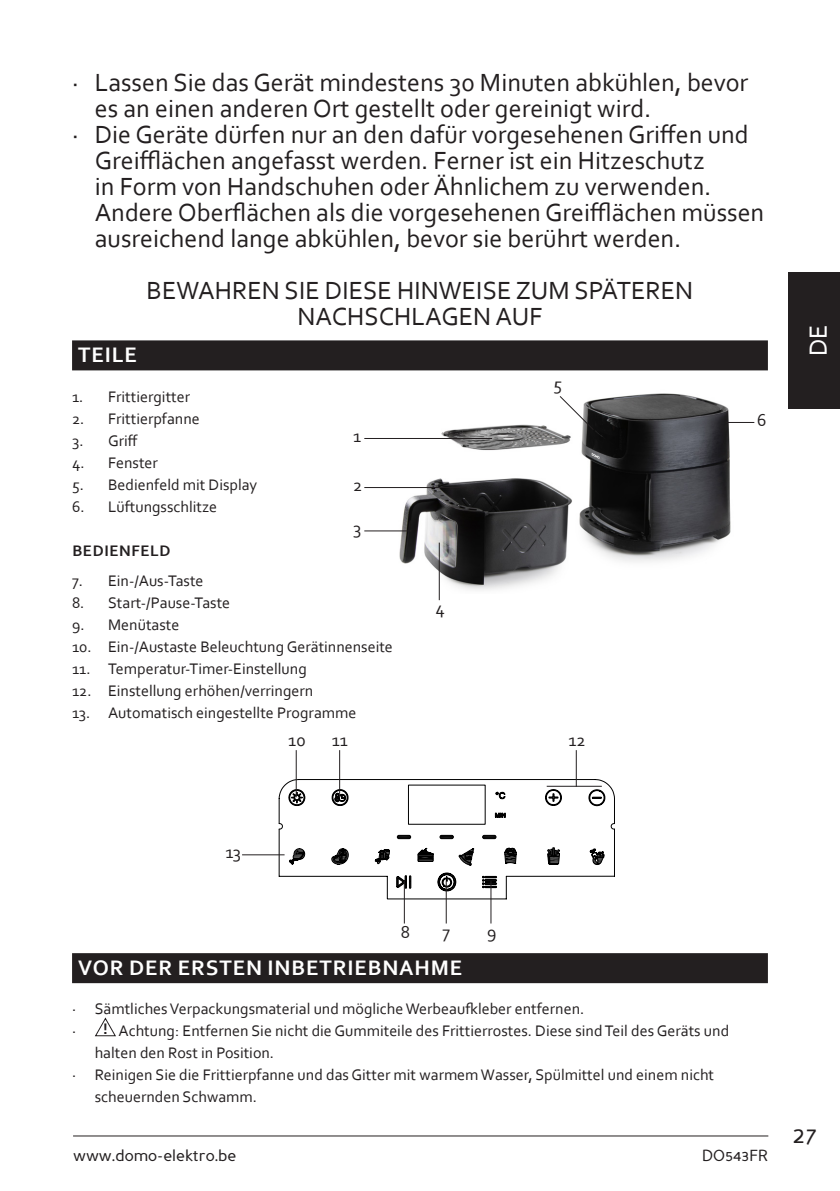
<style>
.page{position:relative;width:840px;height:1191px;background:#fff}
.page>*{position:absolute;margin:0;border:0;box-sizing:border-box;transform-origin:0 0}
.TEKST{font:26px/26px "Corbel";color:#231f20}
.t1{font:26px "Corbel";color:#fff}
.t2{font:24px "Perspective Sans";color:#231f20}
.TITEL_NIVEAU_1{font:700 22px "Corbel";letter-spacing:.04em;color:#fff}
.t3{font:18px "Corbel";color:#231f20}
.t4{font:16px/22px "Corbel";color:#231f20}
.t5{font:16px "Perspective Sans";color:#231f20}
.TITEL_NIVEAU_2{font:700 16px "Corbel";letter-spacing:.04em;color:#231f20}
.TEKST-2{font:700 16px "Corbel";color:#231f20}
</style>
<div class="page">
<hr style="left:73px;top:1135px;width:694px;height:1px;background:#231f20">
<div style="left:788px;top:272px;width:51px;height:136px;background:#231f20"></div>
<div style="left:72px;top:340px;width:695px;height:30px;background:#231f20"></div>
<div style="left:72px;top:953px;width:695px;height:30px;background:#231f20"></div>
<svg style="left:285px;top:779px;width:329px;height:120px"></svg>
<svg style="left:547px;top:847px;width:12px;height:22px"></svg>
<svg style="left:588px;top:789px;width:16px;height:17px"></svg>
<svg style="left:545px;top:789px;width:16px;height:17px"></svg>
<svg style="left:279px;top:784px;width:237px;height:107px"></svg>
<svg style="left:589px;top:848px;width:15px;height:17px"></svg>
<hr style="left:242px;top:854px;width:42px;height:1px;background:#231f20">
<hr style="left:445px;top:881px;width:1px;height:42px;background:#231f20">
<hr style="left:403px;top:881px;width:1px;height:42px;background:#231f20">
<hr style="left:490px;top:881px;width:1px;height:42px;background:#231f20">
<hr style="left:295px;top:750px;width:1px;height:47px;background:#231f20">
<hr style="left:339px;top:750px;width:1px;height:47px;background:#231f20">
<hr style="left:575px;top:750px;width:1px;height:36px;background:#231f20">
<hr style="left:546px;top:785px;width:55px;height:1px;background:#231f20">
<svg style="left:95px;top:1017px;width:21px;height:19px"></svg>
<img style="left:368px;top:393px;width:363px;height:201px">
<hr style="left:364px;top:438px;width:128px;height:1px;background:#231f20">
<hr style="left:364px;top:487px;width:102px;height:1px;background:#231f20">
<hr style="left:364px;top:530px;width:47px;height:1px;background:#231f20">
<hr style="left:438px;top:542px;width:1px;height:58px;background:#231f20">
<svg style="left:558px;top:395px;width:36px;height:36px"></svg>
<svg style="left:726px;top:422px;width:28px;height:1px"></svg>
<p class="TEKST" style="left:95px;top:69px;width:654px;text-indent:-23px">· Lassen Sie das Gerät mindestens 30 Minuten abkühlen, bevor es an einen anderen Ort gestellt oder gereinigt wird.</p>
<p class="TEKST" style="left:95px;top:121px;width:670px;text-indent:-23px">· Die Geräte dürfen nur an den dafür vorgesehenen Griffen und Greifflächen angefasst werden. Ferner ist ein Hitzeschutz<br>in Form von Handschuhen oder Ähnlichem zu verwenden.<br>Andere Oberflächen als die vorgesehenen Greifflächen müssen ausreichend lange abkühlen, bevor sie berührt werden.</p>
<p class="TEKST" style="left:146px;top:277px;width:548px;text-align:center">BEWAHREN SIE DIESE HINWEISE ZUM SPÄTEREN<br>NACHSCHLAGEN AUF</p>
<p class="TITEL_NIVEAU_1" style="left:78px;top:341px;width:60px">TEILE</p>
<p class="t4" style="left:72px;top:385px;width:119px">1. Frittiergitter</p>
<p class="t4" style="left:72px;top:407px;width:129px">2. Frittierpfanne</p>
<p class="t4" style="left:72px;top:429px;width:67px">3. Griff</p>
<p class="t4" style="left:72px;top:451px;width:87px">4. Fenster</p>
<p class="t4" style="left:72px;top:473px;width:187px">5. Bedienfeld mit Display</p>
<p class="t4" style="left:72px;top:495px;width:146px">6. Lüftungsschlitze</p>
<p class="TITEL_NIVEAU_2" style="left:72px;top:540px;width:99px">BEDIENFELD</p>
<p class="t4" style="left:72px;top:569px;width:133px">7. Ein-/Aus-Taste</p>
<p class="t4" style="left:72px;top:591px;width:159px">8. Start-/Pause-Taste</p>
<p class="t4" style="left:72px;top:613px;width:109px">9. Menütaste</p>
<p class="t4" style="left:72px;top:635px;width:322px">10. Ein-/Austaste Beleuchtung Gerätinnenseite</p>
<p class="t4" style="left:72px;top:657px;width:236px">11. Temperatur-Timer-Einstellung</p>
<p class="t4" style="left:72px;top:679px;width:242px">12. Einstellung erhöhen/verringern</p>
<p class="t4" style="left:72px;top:701px;width:285px">13. Automatisch eingestellte Programme</p>
<p class="t3" style="left:553px;top:372px;width:10px">5</p>
<p class="t3" style="left:756px;top:408px;width:11px">6</p>
<p class="t3" style="left:353px;top:425px;width:10px">1</p>
<p class="t3" style="left:353px;top:474px;width:11px">2</p>
<p class="t3" style="left:353px;top:517px;width:10px">3</p>
<p class="t3" style="left:435px;top:597px;width:11px">4</p>
<p class="t3" style="left:288px;top:728px;width:19px">10</p>
<p class="t3" style="left:331px;top:728px;width:18px">11</p>
<p class="t3" style="left:568px;top:728px;width:19px">12</p>
<h1 class="t1" style="left:801px;top:356px;width:33px;rotate:-90deg">DE</h1>
<p class="t3" style="left:225px;top:841px;width:17px">13</p>
<p class="t3" style="left:400px;top:920px;width:11px">8</p>
<p class="t3" style="left:442px;top:920px;width:9px">7</p>
<p class="t3" style="left:487px;top:920px;width:11px">9</p>
<p class="TITEL_NIVEAU_1" style="left:78px;top:954px;width:385px">VOR DER ERSTEN INBETRIEBNAHME</p>
<p class="t4" style="left:72px;top:997px;width:513px">· Sämtliches Verpackungsmaterial und mögliche Werbeaufkleber entfernen.</p>
<p class="t4" style="left:72px;top:1019px;width:6px">·</p>
<p class="TEKST-2" style="left:103px;top:1019px;width:6px">!</p>
<p class="t4" style="left:95px;top:1019px;width:635px;text-indent:24px">Achtung: Entfernen Sie nicht die Gummiteile des Frittierrostes. Diese sind Teil des Geräts und halten den Rost in Position.</p>
<p class="t4" style="left:95px;top:1063px;width:620px;text-indent:-23px">· Reinigen Sie die Frittierpfanne und das Gitter mit warmem Wasser, Spülmittel und einem nicht scheuernden Schwamm.</p>
<p class="t5" style="left:73px;top:1146px;width:165px">www.domo-elektro.be</p>
<p class="t5" style="left:701px;top:1146px;width:68px">DO543FR</p>
<h2 class="t2" style="left:792px;top:1120px;width:26px">27</h2>
</div>
